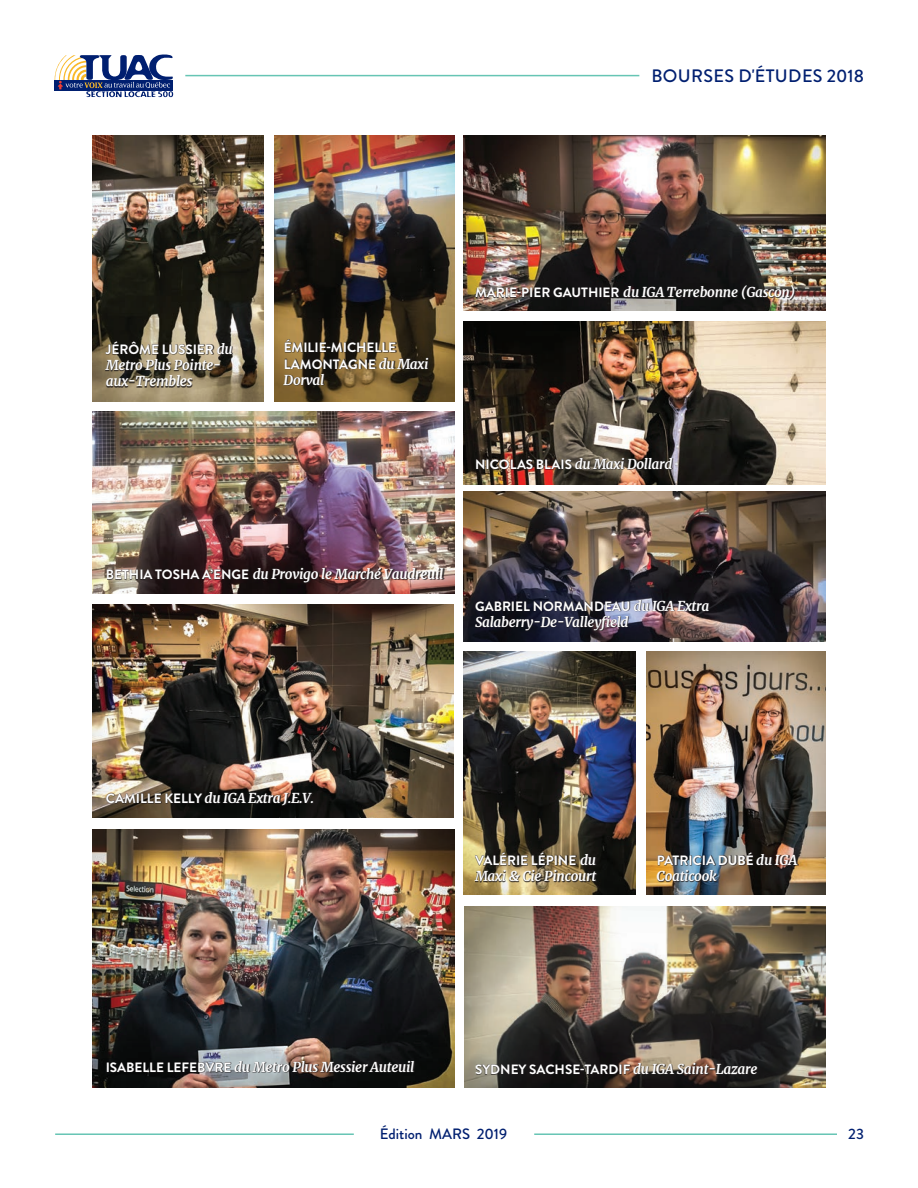
<style>
.page{position:relative;width:918px;height:1188px;background:#fff}
.page>*{position:absolute;margin:0;border:0;box-sizing:border-box;transform-origin:0 0}
.Header_de_page{font:500 18px "Brandon Grotesque";letter-spacing:.02em;color:#001f70}
.Bas_de_page_édition{font:500 15px "Brandon Grotesque";color:#001f70}
.Texte{font:italic 700 13.5px/16.2px "Merriweather";letter-spacing:-.02em;color:#fff}
.Texte-2{font:700 13.5px/16.2px "Brandon Grotesque";color:#fff}
.s1{font-family:"Brandon Grotesque";font-style:normal}
.s2{font-family:"Merriweather";font-style:italic}
</style>
<div class="page">
<hr style="left:55px;top:1133px;width:299px;height:2px;background:#66c5b4">
<hr style="left:534px;top:1133px;width:303px;height:2px;background:#66c5b4">
<hr style="left:185px;top:75px;width:454px;height:1px;background:#66c5b4">
<svg style="left:55px;top:54px;width:118px;height:43px"></svg>
<img style="left:93px;top:135px;width:171px;height:267px">
<img style="left:464px;top:651px;width:171px;height:244px">
<img style="left:647px;top:651px;width:178px;height:244px">
<img style="left:274px;top:135px;width:181px;height:267px">
<img style="left:464px;top:135px;width:361px;height:175px">
<img style="left:464px;top:491px;width:361px;height:150px">
<img style="left:93px;top:829px;width:361px;height:258px">
<img style="left:93px;top:412px;width:361px;height:182px">
<img style="left:464px;top:321px;width:361px;height:163px">
<img style="left:464px;top:906px;width:361px;height:181px">
<img style="left:93px;top:604px;width:361px;height:214px">
<div style="left:107px;top:568px;width:338px;height:16px;background:#231f20;opacity:.8"></div>
<div style="left:107px;top:792px;width:207px;height:14px;background:#231f20;opacity:.8"></div>
<div style="left:283px;top:339px;width:146px;height:47px;background:#231f20;opacity:.8"></div>
<div style="left:475px;top:600px;width:235px;height:31px;background:#231f20;opacity:.8"></div>
<div style="left:107px;top:1061px;width:308px;height:12px;background:#231f20;opacity:.8"></div>
<div style="left:105px;top:341px;width:128px;height:47px;background:#231f20;opacity:.8"></div>
<div style="left:476px;top:286px;width:319px;height:15px;background:#231f20;opacity:.8"></div>
<div style="left:476px;top:457px;width:198px;height:13px;background:#231f20;opacity:.8"></div>
<div style="left:657px;top:852px;width:142px;height:30px;background:#231f20;opacity:.8"></div>
<div style="left:476px;top:1063px;width:282px;height:12px;background:#231f20;opacity:.8"></div>
<div style="left:475px;top:852px;width:122px;height:31px;background:#231f20;opacity:.8"></div>
<p class="Header_de_page" style="left:651px;top:64px;width:214px">BOURSES D'ÉTUDES 2018</p>
<p class="Texte" style="left:106px;top:341px;width:128px"><span class="s1">JÉRÔME LUSSIER</span> du<br>Metro Plus Pointe&shy;aux-Trembles</p>
<p class="Texte-2" style="left:284px;top:340px;width:146px">ÉMILIE-MICHELLE<br>LAMONTAGNE <span class="s2">du Maxi<br>Dorval</span></p>
<p class="Texte" style="left:475px;top:284px;width:322px"><span class="s1">MARIE-PIER GAUTHIER</span> du IGA Terrebonne (Gascon)</p>
<p class="Texte" style="left:475px;top:456px;width:199px"><span class="s1">NICOLAS BLAIS</span> du Maxi Dollard</p>
<p class="Texte" style="left:106px;top:566px;width:339px"><span class="s1">BETHIA TOSHA A’ENGE</span> du Provigo le Marché Vaudreuil</p>
<p class="Texte" style="left:475px;top:598px;width:236px"><span class="s1">GABRIEL NORMANDEAU</span> du IGA Extra<br>Salaberry-De-Valleyfield</p>
<p class="Texte" style="left:106px;top:790px;width:210px"><span class="s1">CAMILLE KELLY</span> du IGA Extra J.E.V.</p>
<p class="Texte" style="left:475px;top:852px;width:123px"><span class="s1">VALÉRIE LÉPINE</span> du<br>Maxi &amp; Cie Pincourt</p>
<p class="Texte" style="left:657px;top:852px;width:142px"><span class="s1">PATRICIA DUBÉ</span> du IGA<br>Coaticook</p>
<p class="Texte" style="left:106px;top:1059px;width:310px"><span class="s1">ISABELLE LEFEBVRE</span> du Metro Plus Messier Auteuil</p>
<p class="Texte-2" style="left:475px;top:1061px;width:284px">SYDNEY SACHSE-TARDIF <span class="s2">du IGA Saint-Lazare</span></p>
<p class="Bas_de_page_édition" style="left:380px;top:1123px;width:129px">Édition MARS 2019</p>
<p class="Bas_de_page_édition" style="left:848px;top:1124px;width:17px">23</p>
</div>
